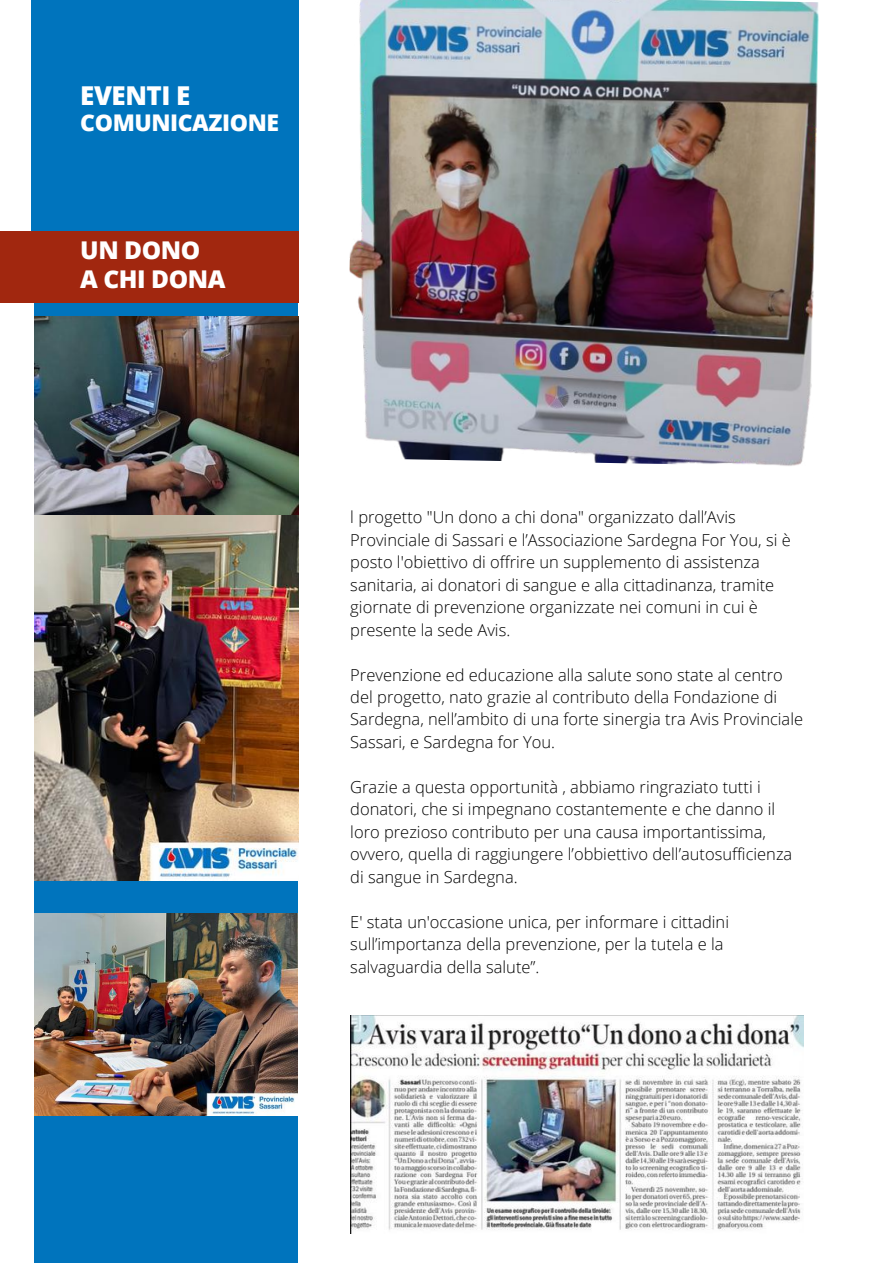
<style>
.page{position:relative;width:893px;height:1264px;background:#fff}
.page>*{position:absolute;margin:0;border:0;box-sizing:border-box;transform-origin:0 0}
.t1{font:800 25.95px "Open Sans";letter-spacing:-.015em;color:#fff}
.t2{font:800 24.45px/29.2px "Open Sans";letter-spacing:-.015em;color:#fff}
.t3{font:800 22.95px "Open Sans";letter-spacing:-.015em;color:#fff}
.t4{font:300 16.5px/22.5px "Open Sans";color:#000}
</style>
<div class="page">
<div style="left:31px;top:0;width:267px;height:302px;background:#0074bd"></div>
<div style="left:34px;top:286px;width:263px;height:976px;background:#0074bd"></div>
<div style="left:0;top:232px;width:298px;height:71px;background:#a1270f"></div>
<img style="left:349px;top:0;width:470px;height:466px">
<img style="left:34px;top:317px;width:264px;height:564px">
<img style="left:350px;top:1015px;width:453px;height:218px">
<img style="left:34px;top:913px;width:263px;height:202px">
<h1 class="t1" style="left:80px;top:77px;width:112px">EVENTI E</h1>
<h3 class="t3" style="left:80px;top:106px;width:200px">COMUNICAZIONE</h3>
<h2 class="t2" style="left:80px;top:235px;width:147px">UN DONO<br>A CHI DONA</h2>
<p class="t4" style="left:350px;top:505px;width:442px">l progetto "Un dono a chi dona" organizzato dall’Avis Provinciale di Sassari e l’Associazione Sardegna For You, si è posto l'obiettivo di offrire un supplemento di assistenza sanitaria, ai donatori di sangue e alla cittadinanza, tramite giornate di prevenzione organizzate nei comuni in cui è presente la sede Avis.</p>
<p class="t4" style="left:350px;top:663px;width:454px">Prevenzione ed educazione alla salute sono state al centro del progetto, nato grazie al contributo della Fondazione di Sardegna, nell’ambito di una forte sinergia tra Avis Provinciale Sassari, e Sardegna for You.</p>
<p class="t4" style="left:350px;top:775px;width:443px">Grazie a questa opportunità , abbiamo ringraziato tutti i donatori, che si impegnano costantemente e che danno il loro prezioso contributo per una causa importantissima, ovvero, quella di raggiungere l’obbiettivo dell’autosufficienza di sangue in Sardegna.</p>
<p class="t4" style="left:350px;top:910px;width:380px">E' stata un'occasione unica, per informare i cittadini sull’importanza della prevenzione, per la tutela e la salvaguardia della salute”.</p>
</div>
